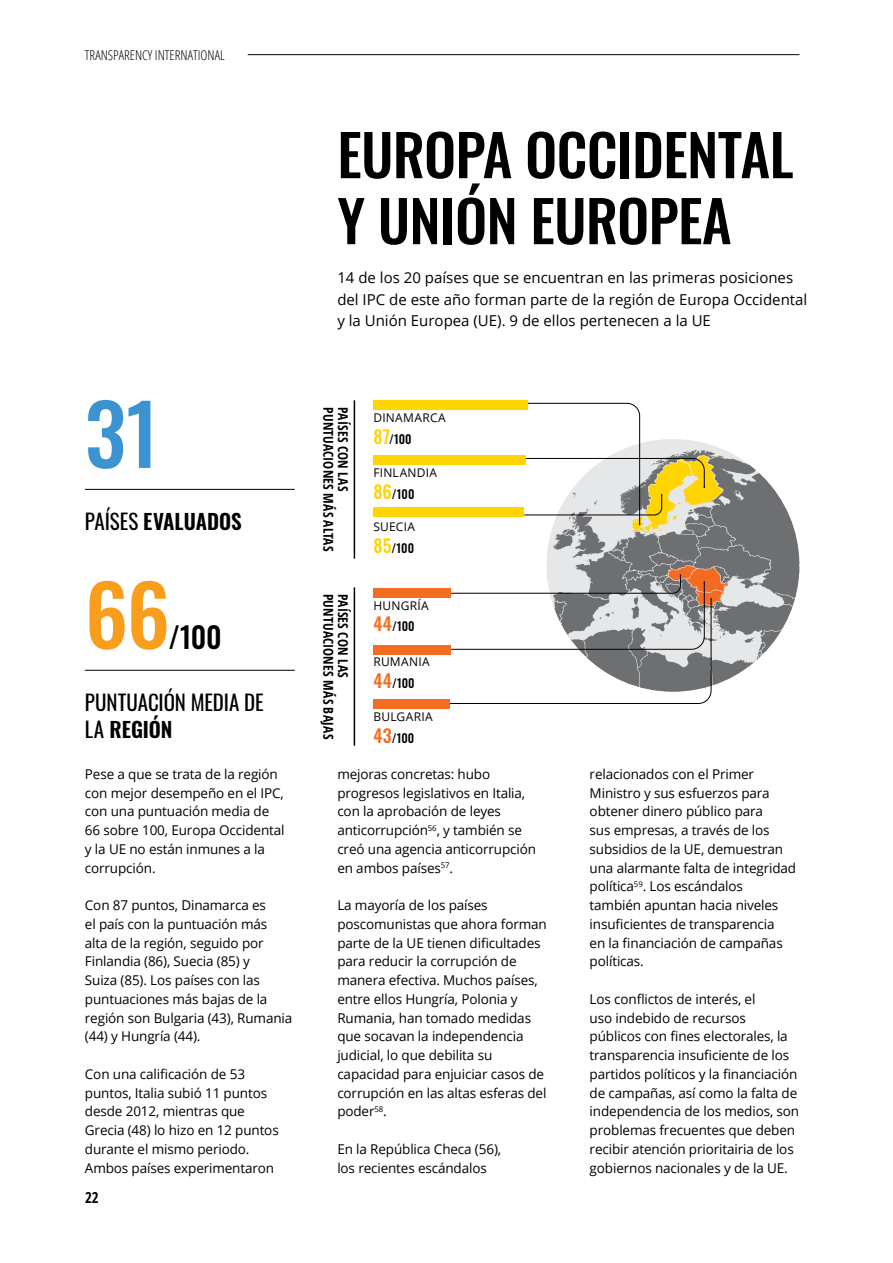
<style>
.page{position:relative;width:893px;height:1263px;background:#fff}
.page>*{position:absolute;margin:0;border:0;box-sizing:border-box;transform-origin:0 0}
.t1{font:500 82.95px "Oswald";color:#3b94d1}
.t2{font:500 82.95px "Oswald";color:#f99d1c}
.t3{font:500 57px/66px "Oswald";letter-spacing:-.01em;color:#000}
.t4{font:500 29.1px "Oswald";color:#000}
.t5{font:21px/27px "Oswald";letter-spacing:-.005em;color:#000}
.t6{font:600 21px "Oswald";letter-spacing:.005em;color:#000}
.t7{font:15px/21.8px "Open Sans";color:#000}
.t8{font:700 15px "Open Sans Condensed";color:#000}
.t9{font:13.5px/18.8px "Open Sans";letter-spacing:-.01em;color:#000}
.t10{font:700 13.5px "Open Sans Condensed";letter-spacing:.015em;color:#000}
.t11{font:300 condensed 13.5px "Open Sans";color:#000}
.t12{font:12px "Open Sans";letter-spacing:.02em;color:#000}
.t13{font:500 12px "Oswald";color:#000}
.s1{font-weight:400}
.s2{font-weight:600}
.s3{font-size:18px;color:#ffd400}
.s4{font-size:18px;color:#f36c21}
</style>
<div class="page">
<img style="left:547px;top:439px;width:252px;height:253px;border-radius:126px">
<hr style="left:85px;top:489px;width:210px;height:1px;background:#000">
<hr style="left:85px;top:670px;width:210px;height:1px;background:#000">
<svg style="left:394px;top:574px;width:318px;height:130px"></svg>
<hr style="left:354px;top:400px;width:1px;height:159px;background:#000">
<hr style="left:354px;top:587px;width:1px;height:159px;background:#000">
<div style="left:373px;top:400px;width:155px;height:10px;background:#ffd400"></div>
<div style="left:373px;top:455px;width:153px;height:10px;background:#ffd400"></div>
<div style="left:373px;top:507px;width:151px;height:10px;background:#ffd400"></div>
<div style="left:373px;top:589px;width:78px;height:9px;background:#f36c21"></div>
<div style="left:373px;top:645px;width:78px;height:9px;background:#f36c21"></div>
<div style="left:373px;top:699px;width:77px;height:9px;background:#f36c21"></div>
<svg style="left:524px;top:403px;width:181px;height:122px"></svg>
<hr style="left:248px;top:54px;width:551px;height:1px;background:#000">
<p class="t11" style="left:85px;top:46px;width:141px">TRANSPARENCY INTERNATIONAL</p>
<h1 class="t1" style="left:85px;top:391px;width:75px">31</h1>
<h3 class="t6" style="left:85px;top:510px;width:159px"><span class="s1">PAÍSES</span> EVALUADOS</h3>
<h1 class="t2" style="left:85px;top:572px;width:87px">66</h1>
<h3 class="t4" style="left:168px;top:622px;width:55px">/100</h3>
<h3 class="t5" style="left:85px;top:686px;width:180px">PUNTUACIÓN MEDIA DE<br>LA <span class="s2">REGIÓN</span></h3>
<p class="t9" style="left:85px;top:764px;width:201px">Pese a que se trata de la región con mejor desempeño en el IPC, con una puntuación media de<br>66 sobre 100, Europa Occidental y la UE no están inmunes a la corrupción.</p>
<p class="t9" style="left:85px;top:895px;width:209px">Con 87 puntos, Dinamarca es<br>el país con la puntuación más alta de la región, seguido por<br>Finlandia (86), Suecia (85) y<br>Suiza (85). Los países con las puntuaciones más bajas de la región son Bulgaria (43), Rumania (44) y Hungría (44).</p>
<p class="t9" style="left:85px;top:1064px;width:195px">Con una calificación de 53 puntos, Italia subió 11 puntos desde 2012, mientras que<br>Grecia (48) lo hizo en 12 puntos durante el mismo periodo.<br>Ambos países experimentaron</p>
<p class="t8" style="left:85px;top:1187px;width:15px">22</p>
<h2 class="t3" style="left:337px;top:126px;width:458px">EUROPA OCCIDENTAL<br>Y UNIÓN EUROPEA</h2>
<p class="t7" style="left:337px;top:266px;width:471px">14 de los 20 países que se encuentran en las primeras posiciones del IPC de este año forman parte de la región de Europa Occidental y la Unión Europea (UE). 9 de ellos pertenecen a la UE</p>
<p class="t10" style="left:338px;top:407px;width:146px;rotate:90deg">PUNTUACIONES MÁS ALTAS</p>
<p class="t10" style="left:352px;top:407px;width:85px;rotate:90deg">PAÍSES CON LAS</p>
<p class="t10" style="left:338px;top:594px;width:147px;rotate:90deg">PUNTUACIONES MÁS BAJAS</p>
<p class="t10" style="left:352px;top:594px;width:85px;rotate:90deg">PAÍSES CON LAS</p>
<p class="t12" style="left:373px;top:409px;width:74px">DINAMARCA</p>
<p class="t13" style="left:373px;top:433px;width:40px"><span class="s3">87</span>/100</p>
<p class="t13" style="left:373px;top:487px;width:43px"><span class="s3">86</span>/100</p>
<p class="t13" style="left:373px;top:541px;width:42px"><span class="s3">85</span>/100</p>
<p class="t12" style="left:373px;top:464px;width:65px">FINLANDIA</p>
<p class="t12" style="left:373px;top:519px;width:43px">SUECIA</p>
<p class="t12" style="left:373px;top:597px;width:57px">HUNGRÍA</p>
<p class="t13" style="left:373px;top:620px;width:43px"><span class="s4">44</span>/100</p>
<p class="t12" style="left:373px;top:653px;width:58px">RUMANIA</p>
<p class="t13" style="left:373px;top:677px;width:43px"><span class="s4">44</span>/100</p>
<p class="t13" style="left:373px;top:732px;width:42px"><span class="s4">43</span>/100</p>
<p class="t12" style="left:373px;top:708px;width:61px">BULGARIA</p>
<p class="t9" style="left:337px;top:764px;width:200px">mejoras concretas: hubo progresos legislativos en Italia, con la aprobación de leyes anticorrupción<sup>56</sup>, y también se creó una agencia anticorrupción en ambos países<sup>57</sup>.</p>
<p class="t9" style="left:337px;top:895px;width:211px">La mayoría de los países poscomunistas que ahora forman parte de la UE tienen dificultades para reducir la corrupción de manera efectiva. Muchos países, entre ellos Hungría, Polonia y<br>Rumania, han tomado medidas que socavan la independencia judicial, lo que debilita su capacidad para enjuiciar casos de corrupción en las altas esferas del poder<sup>58</sup>.</p>
<p class="t9" style="left:337px;top:1139px;width:165px">En la República Checa (56), los recientes escándalos</p>
<p class="t9" style="left:590px;top:764px;width:208px">relacionados con el Primer<br>Ministro y sus esfuerzos para obtener dinero público para<br>sus empresas, a través de los subsidios de la UE, demuestran una alarmante falta de integridad política<sup>59</sup>. Los escándalos también apuntan hacia niveles insuficientes de transparencia<br>en la financiación de campañas políticas.</p>
<p class="t9" style="left:590px;top:989px;width:211px">Los conflictos de interés, el<br>uso indebido de recursos públicos con fines electorales, la transparencia insuficiente de los partidos políticos y la financiación de campañas, así como la falta de independencia de los medios, son problemas frecuentes que deben recibir atención prioritairia de los gobiernos nacionales y de la UE.</p>
</div>
